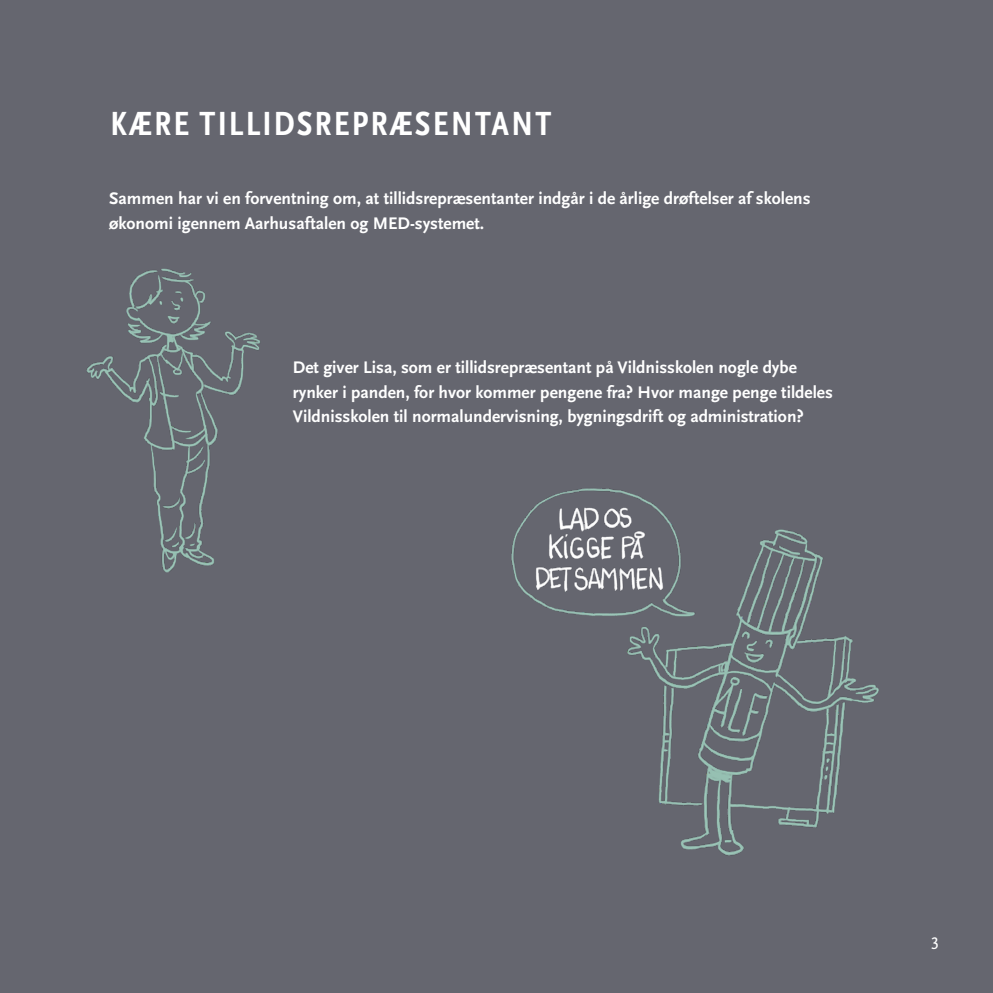
<style>
.page{position:relative;width:993px;height:993px;background:#fff}
.page>*{position:absolute;margin:0;border:0;box-sizing:border-box;transform-origin:0 0}
.t1{font:700 condensed 35px "Scala Sans OT";letter-spacing:.06em;color:#fff}
.t2{font:700 17.5px/24.5px "Scala Sans OT";color:#fff}
.t3{font:17.5px "Scala Sans OT";color:#fff}
</style>
<div class="page">
<div style="left:0;top:0;width:992px;height:992px;background:#65666f"></div>
<img style="left:86px;top:268px;width:174px;height:305px">
<img style="left:511px;top:488px;width:368px;height:368px">
<h1 class="t1" style="left:110px;top:104px;width:442px">KÆRE TILLIDSREPRÆSENTANT</h1>
<p class="t2" style="left:109px;top:186px;width:702px">Sammen har vi en forventning om, at tillidsrepræsentanter indgår i de årlige drøftelser af skolens økonomi igennem Aarhusaftalen og MED-systemet.</p>
<p class="t2" style="left:293px;top:355px;width:541px">Det giver Lisa, som er tillidsrepræsentant på Vildnisskolen nogle dybe rynker i panden, for hvor kommer pengene fra? Hvor mange penge tildeles<br>Vildnisskolen til normalundervisning, bygningsdrift og administration?</p>
<p class="t3" style="left:930px;top:933px;width:10px">3</p>
</div>
